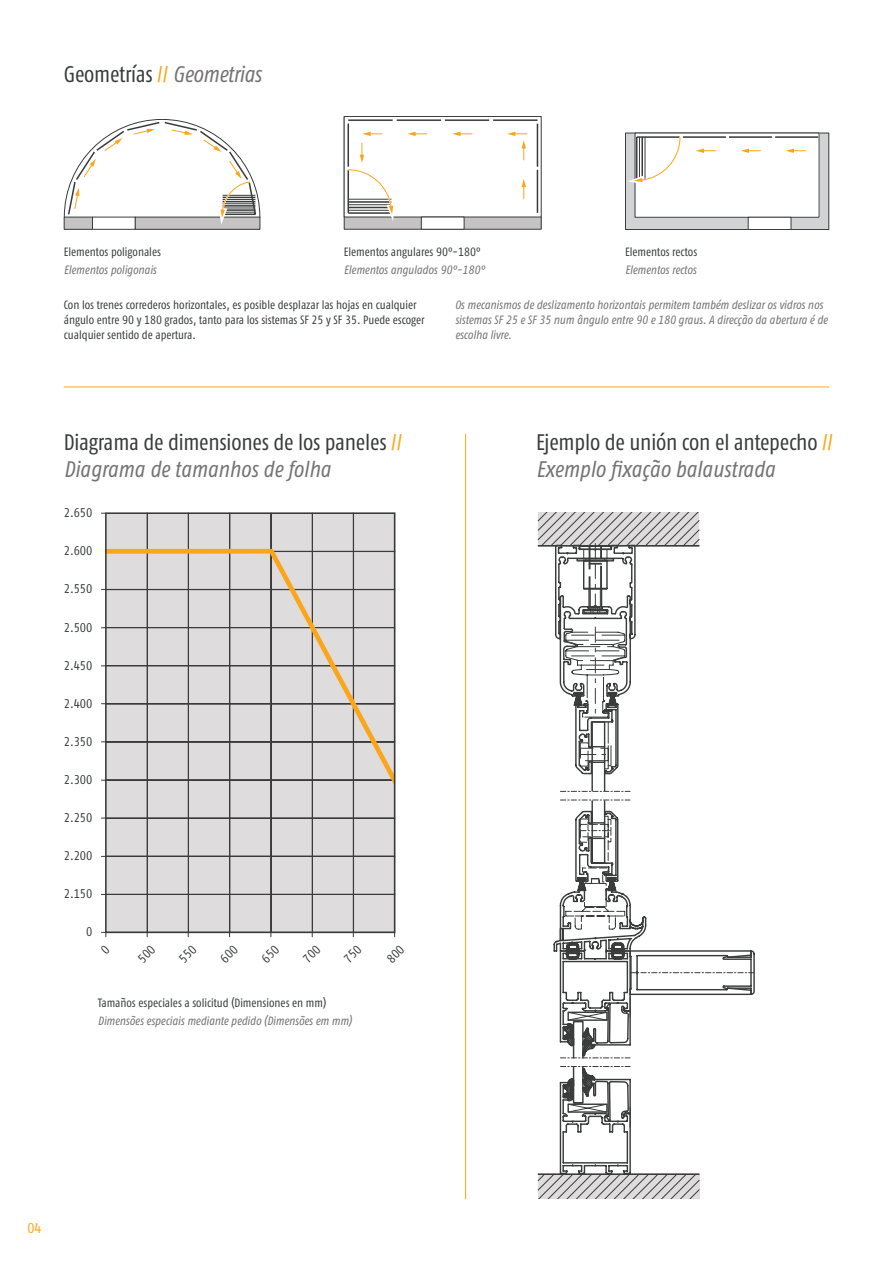
<style>
.page{position:relative;width:893px;height:1263px;background:#fff}
.page>*{position:absolute;margin:0;border:0;box-sizing:border-box;transform-origin:0 0}
.t1{font:22.5px/27px "Fago Co Regular Tf";letter-spacing:-.01em;color:#3a3c3c}
.t2{font:14.25px "Fago Co Regular Tf";color:#faa61a}
.t3{font:12.6px "Fago Co Regular Tf";letter-spacing:-.005em;color:#3a3c3c}
.t4{font:12px/15px "Fago Co Regular Tf";color:#3a3c3c}
.t5{font:italic 12px/15px "Fago Co Regular Tf";color:#757374}
.s1{color:#faa61a}
.s2{font-style:italic;color:#757374}
</style>
<div class="page">
<div style="left:625px;top:133px;width:204px;height:96px;background:#d1d3d4"></div>
<div style="left:625px;top:133px;width:204px;height:97px;border:1px solid #3a3c3c"></div>
<div style="left:635px;top:133px;width:184px;height:84px;background:#fff"></div>
<div style="left:635px;top:133px;width:184px;height:85px;border:1px solid #3a3c3c"></div>
<div style="left:748px;top:217px;width:43px;height:12px;background:#fff"></div>
<div style="left:748px;top:217px;width:43px;height:13px;border:1px solid #3a3c3c"></div>
<hr style="left:683px;top:136px;width:43px;height:2px;background:#3a3c3c">
<hr style="left:729px;top:136px;width:43px;height:2px;background:#3a3c3c">
<hr style="left:775px;top:136px;width:43px;height:2px;background:#3a3c3c">
<svg style="left:628px;top:136px;width:53px;height:48px"></svg>
<svg style="left:696px;top:148px;width:20px;height:5px"></svg>
<svg style="left:741px;top:148px;width:19px;height:5px"></svg>
<svg style="left:786px;top:148px;width:19px;height:5px"></svg>
<div style="left:92px;top:217px;width:44px;height:13px;background:#fff;border:1px solid #3a3c3c"></div>
<div style="left:64px;top:217px;width:28px;height:12px;background:#c5c3c4"></div>
<div style="left:64px;top:217px;width:29px;height:13px;border:1px solid #3a3c3c"></div>
<div style="left:135px;top:217px;width:125px;height:12px;background:#c5c3c4"></div>
<div style="left:135px;top:217px;width:125px;height:13px;border:1px solid #3a3c3c"></div>
<svg style="left:64px;top:119px;width:196px;height:105px"></svg>
<div style="left:344px;top:116px;width:197px;height:113px;background:#c5c3c4"></div>
<div style="left:344px;top:116px;width:197px;height:101px;background:#fff"></div>
<div style="left:344px;top:116px;width:198px;height:101px;border:1px solid #3a3c3c"></div>
<div style="left:421px;top:217px;width:43px;height:13px;background:#fff;border:1px solid #3a3c3c"></div>
<hr style="left:348px;top:119px;width:45px;height:2px;background:#3a3c3c">
<hr style="left:493px;top:119px;width:44px;height:2px;background:#3a3c3c">
<hr style="left:445px;top:119px;width:44px;height:2px;background:#3a3c3c">
<hr style="left:397px;top:119px;width:44px;height:2px;background:#3a3c3c">
<hr style="left:347px;top:124px;width:2px;height:43px;background:#3a3c3c">
<svg style="left:407px;top:131px;width:20px;height:5px"></svg>
<svg style="left:452px;top:131px;width:20px;height:5px"></svg>
<svg style="left:347px;top:129px;width:48px;height:91px"></svg>
<hr style="left:537px;top:124px;width:1px;height:43px;background:#3a3c3c">
<hr style="left:537px;top:170px;width:1px;height:43px;background:#3a3c3c">
<svg style="left:522px;top:179px;width:4px;height:20px"></svg>
<svg style="left:507px;top:131px;width:21px;height:30px"></svg>
<div style="left:106px;top:513px;width:289px;height:419px;background:#dedcdc"></div>
<div style="left:106px;top:894px;width:289px;height:1px;border:1px solid #3a3c3c"></div>
<div style="left:106px;top:856px;width:289px;height:1px;border:1px solid #3a3c3c"></div>
<div style="left:106px;top:818px;width:289px;height:1px;border:1px solid #3a3c3c"></div>
<div style="left:147px;top:513px;width:1px;height:419px;border:1px solid #3a3c3c"></div>
<div style="left:188px;top:513px;width:1px;height:419px;border:1px solid #3a3c3c"></div>
<div style="left:229px;top:513px;width:1px;height:419px;border:1px solid #3a3c3c"></div>
<div style="left:271px;top:513px;width:1px;height:419px;border:1px solid #3a3c3c"></div>
<div style="left:312px;top:513px;width:1px;height:419px;border:1px solid #3a3c3c"></div>
<div style="left:353px;top:513px;width:1px;height:419px;border:1px solid #3a3c3c"></div>
<svg style="left:101px;top:546px;width:295px;height:247px"></svg>
<div style="left:395px;top:774px;width:6px;height:15px;background:#fff"></div>
<div style="left:105px;top:512px;width:290px;height:421px;border:2px solid #3a3c3c"></div>
<svg style="left:553px;top:799px;width:202px;height:260px"></svg>
<svg style="left:537px;top:1065px;width:163px;height:134px"></svg>
<hr style="left:538px;top:1173px;width:161px;height:2px;background:#3a3c3c">
<svg style="left:537px;top:512px;width:163px;height:280px"></svg>
<hr style="left:538px;top:545px;width:161px;height:1px;background:#3a3c3c">
<hr style="left:64px;top:387px;width:765px;height:1px;background:#faa61a">
<hr style="left:465px;top:434px;width:1px;height:765px;background:#faa61a">
<h1 class="t1" style="left:64px;top:60px;width:199px">Geometrías <span class="s1">//</span> <span class="s2">Geometrias</span></h1>
<p class="t4" style="left:64px;top:244px;width:99px">Elementos poligonales</p>
<p class="t5" style="left:64px;top:262px;width:94px">Elementos poligonais</p>
<p class="t4" style="left:344px;top:244px;width:138px">Elementos angulares 90°-180°</p>
<p class="t5" style="left:344px;top:262px;width:142px">Elementos angulados 90°-180°</p>
<p class="t4" style="left:64px;top:298px;width:362px">Con los trenes correderos horizontales, es posible desplazar las hojas en cualquier ángulo entre 90 y 180 grados, tanto para los sistemas SF 25 y SF 35. Puede escoger cualquier sentido de apertura.</p>
<p class="t4" style="left:625px;top:244px;width:74px">Elementos rectos</p>
<p class="t5" style="left:625px;top:262px;width:73px">Elementos rectos</p>
<p class="t5" style="left:455px;top:298px;width:374px">Os mecanismos de deslizamento horizontais permitem também deslizar os vidros nos sistemas SF 25 e SF 35 num ângulo entre 90 e 180 graus. A direcção da abertura é de escolha livre.</p>
<h1 class="t1" style="left:64px;top:428px;width:340px">Diagrama de dimensiones de los paneles <span class="s1">//<br></span><span class="s2">Diagrama de tamanhos de folha</span></h1>
<h1 class="t1" style="left:536px;top:428px;width:299px">Ejemplo de unión con el antepecho <span class="s1">//<br></span><span class="s2">Exemplo fixação balaustrada</span></h1>
<p class="t3" style="left:64px;top:506px;width:30px">2.650</p>
<p class="t3" style="left:64px;top:544px;width:30px">2.600</p>
<p class="t3" style="left:64px;top:582px;width:30px">2.550</p>
<p class="t3" style="left:64px;top:620px;width:30px">2.500</p>
<p class="t3" style="left:64px;top:658px;width:30px">2.450</p>
<p class="t3" style="left:64px;top:696px;width:30px">2.400</p>
<p class="t3" style="left:64px;top:734px;width:30px">2.350</p>
<p class="t3" style="left:64px;top:772px;width:30px">2.300</p>
<p class="t3" style="left:64px;top:810px;width:30px">2.250</p>
<p class="t3" style="left:64px;top:849px;width:30px">2.200</p>
<p class="t3" style="left:64px;top:887px;width:30px">2.150</p>
<p class="t3" style="left:86px;top:925px;width:8px">0</p>
<p class="t4" style="left:98px;top:995px;width:230px">Tamaños especiales a solicitud (Dimensiones en mm)</p>
<p class="t5" style="left:98px;top:1013px;width:255px">Dimensões especiais mediante pedido (Dimensões em mm)</p>
<p class="t2" style="left:28px;top:1220px;width:16px">04</p>
</div>
